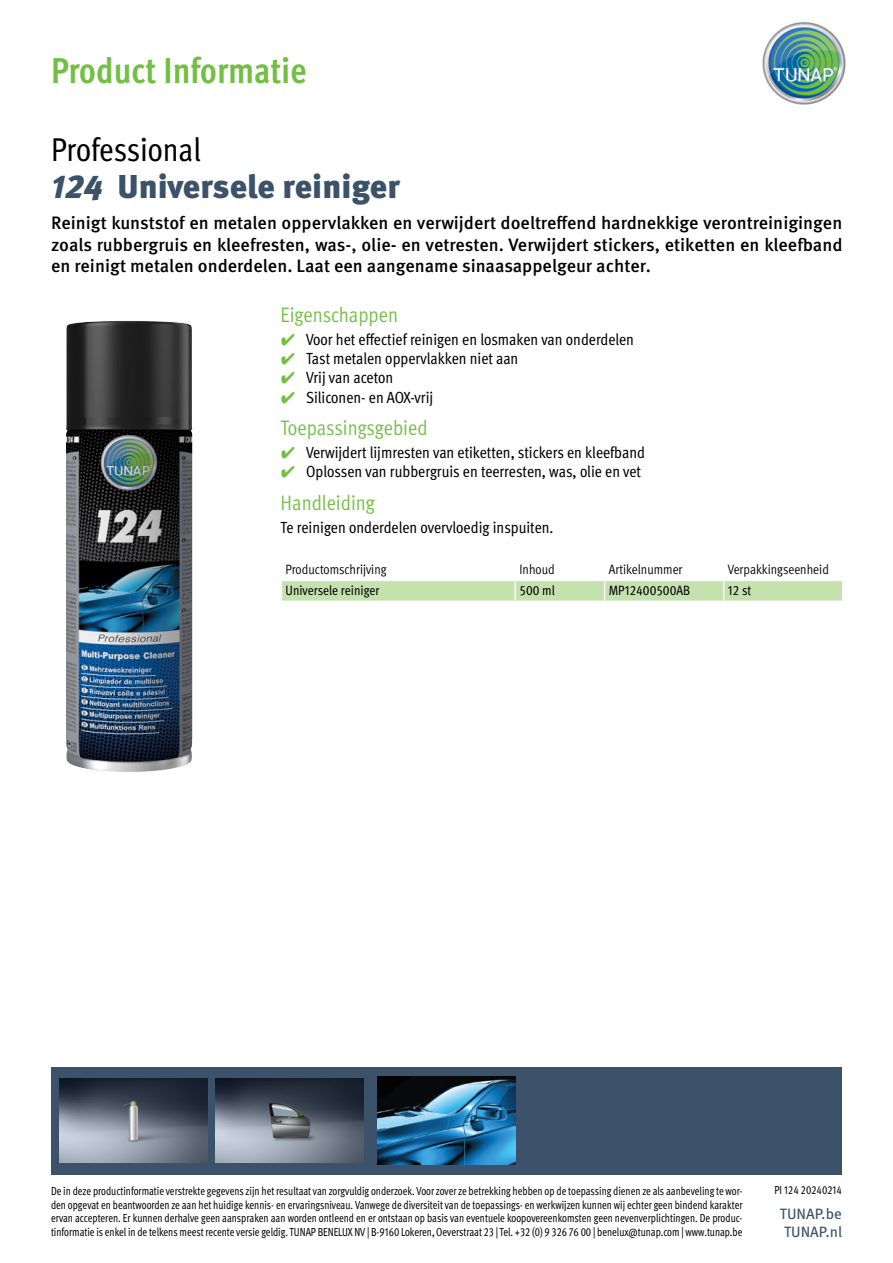
<style>
.page{position:relative;width:893px;height:1263px;background:#fff}
.page>*{position:absolute;margin:0;border:0;box-sizing:border-box;transform-origin:0 0}
.t1{font:700 condensed 36px "Meta Pro";color:#72bf44}
.t2{font:900 33px "Meta Pro";color:#3b526a}
.t3{font:condensed 33px "Meta Pro";letter-spacing:-.005em;color:#000}
.t4{font:condensed 21px "Meta Pro";color:#72bf44}
.t5{font:500 18px/21.6px "Meta Pro";color:#000;text-align:justify}
.t6{font:condensed 16.2px "Meta Pro";color:#000}
.t7{font:15px/18px "Meta Pro";color:#3b526a}
.t8{font:condensed 13.5px "Meta Pro";color:#000}
.t9{font:condensed 13.5px "Meta Pro";color:#000}
.t10{font:condensed 11.7px/13.5px "Meta Pro";color:#000;text-align:justify;scale:.91 1}
.t11{font:condensed 11.7px "Meta Pro";color:#000;scale:.92 1}
.s1{font-style:italic}
.s2{font-family:"Wuerth Global";font-stretch:normal;color:#72bf44}
</style>
<div class="page">
<img style="left:762px;top:21px;width:84px;height:84px">
<div style="left:51px;top:1068px;width:790px;height:107px;background:#3b526a"></div>
<img style="left:59px;top:1079px;width:148px;height:83px">
<img style="left:216px;top:1079px;width:148px;height:83px">
<img style="left:377px;top:1076px;width:138px;height:89px">
<img style="left:66px;top:321px;width:118px;height:451px">
<svg style="left:281px;top:580px;width:561px;height:21px"></svg>
<hr style="left:724px;top:600px;width:119px;height:2px;background:#fff">
<h1 class="t1" style="left:51px;top:43px;width:257px">Product Informatie</h1>
<h2 class="t3" style="left:51px;top:125px;width:151px">Professional</h2>
<h2 class="t2" style="left:51px;top:161px;width:351px"><span class="s1">124</span> Universele reiniger</h2>
<p class="t5" style="left:51px;top:211px;width:793px">Reinigt kunststof en metalen oppervlakken en verwijdert doeltreffend hardnekkige verontreinigingen zoals rubbergruis en kleefresten, was-, olie- en vetresten. Verwijdert stickers, etiketten en kleefband en reinigt metalen onderdelen. Laat een aangename sinaasappelgeur achter.</p>
<h3 class="t4" style="left:281px;top:299px;width:119px">Eigenschappen</h3>
<h3 class="t6" style="left:281px;top:327px;width:355px"><span class="s2">✔</span> Voor het effectief reinigen en losmaken van onderdelen</h3>
<h3 class="t6" style="left:281px;top:346px;width:239px"><span class="s2">✔</span> Tast metalen oppervlakken niet aan</h3>
<h3 class="t6" style="left:281px;top:366px;width:114px"><span class="s2">✔</span> Vrij van aceton</h3>
<h3 class="t6" style="left:281px;top:385px;width:154px"><span class="s2">✔</span> Siliconen- en AOX-vrij</h3>
<h3 class="t4" style="left:281px;top:412px;width:149px">Toepassingsgebied</h3>
<h3 class="t6" style="left:281px;top:440px;width:366px"><span class="s2">✔</span> Verwijdert lijmresten van etiketten, stickers en kleefband</h3>
<h3 class="t6" style="left:281px;top:460px;width:362px"><span class="s2">✔</span> Oplossen van rubbergruis en teerresten, was, olie en vet</h3>
<h3 class="t4" style="left:281px;top:487px;width:96px">Handleiding</h3>
<h3 class="t6" style="left:281px;top:515px;width:274px">Te reinigen onderdelen overvloedig inspuiten.</h3>
<p class="t8" style="left:286px;top:559px;width:102px">Productomschrijving</p>
<p class="t8" style="left:519px;top:559px;width:37px">Inhoud</p>
<p class="t8" style="left:609px;top:559px;width:75px">Artikelnummer</p>
<p class="t8" style="left:728px;top:559px;width:103px">Verpakkingseenheid</p>
<p class="t9" style="left:286px;top:580px;width:95px">Universele reiniger</p>
<p class="t9" style="left:519px;top:580px;width:37px">500 ml</p>
<p class="t9" style="left:609px;top:580px;width:83px">MP12400500AB</p>
<p class="t9" style="left:728px;top:580px;width:25px">12 st</p>
<p class="t10" style="left:51px;top:1184px;width:761px">De in deze productinformatie verstrekte gegevens zijn het resultaat van zorgvuldig onderzoek. Voor zover ze betrekking hebben op de toepassing dienen ze als aanbeveling te wor&shy;den opgevat en beantwoorden ze aan het huidige kennis- en ervaringsniveau. Vanwege de diversiteit van de toepassings- en werkwijzen kunnen wij echter geen bindend karakter ervan accepteren. Er kunnen derhalve geen aanspraken aan worden ontleend en er ontstaan op basis van eventuele koopovereenkomsten geen nevenverplichtingen. De produc&shy;tinformatie is enkel in de telkens meest recente versie geldig. TUNAP BENELUX NV | B-9160 Lokeren, Oeverstraat 23 | Tel. +32 (0) 9 326 76 00 | benelux@tunap.com | www.tunap.be</p>
<p class="t11" style="left:774px;top:1181px;width:75px">PI 124 20240214</p>
<p class="t7" style="left:780px;top:1203px;width:64px">TUNAP.be<br>TUNAP.nl</p>
</div>
